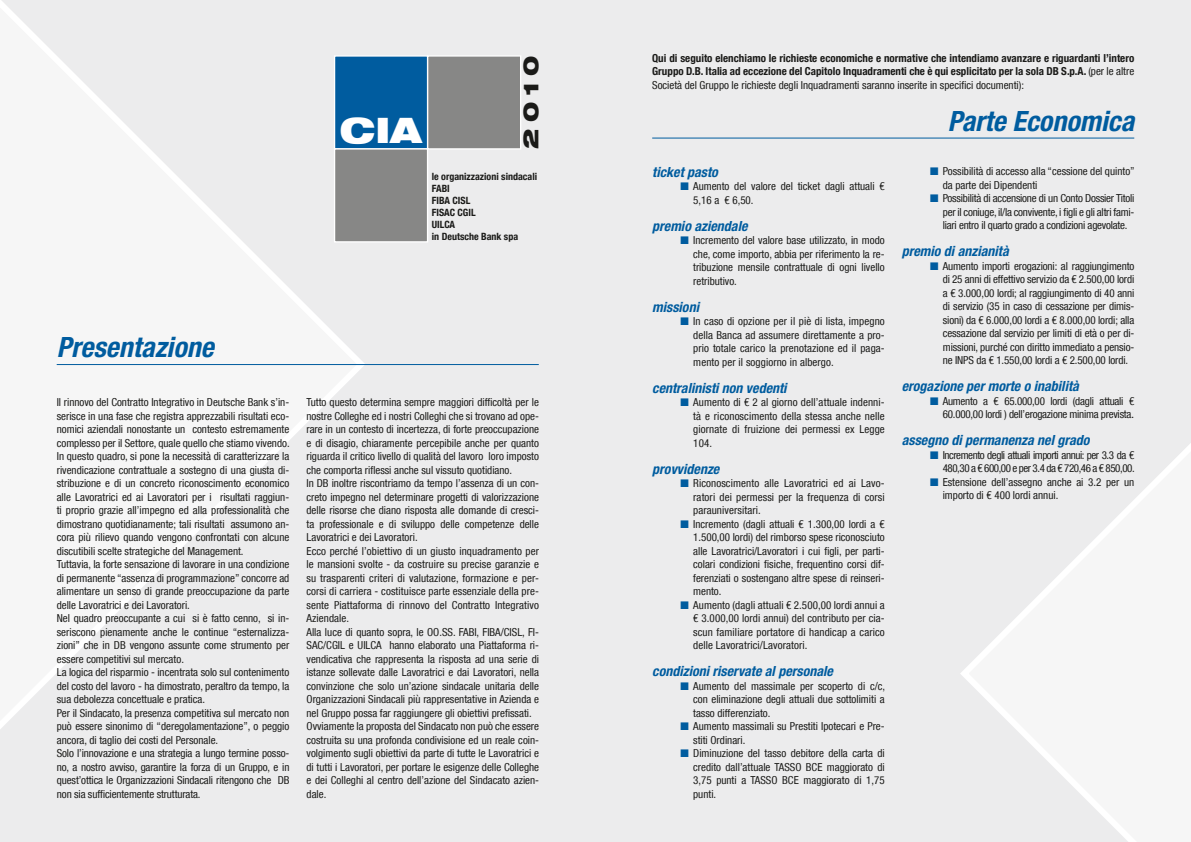
<style>
.page{position:relative;width:1191px;height:842px;background:#ececed}
.page>*{position:absolute;margin:0;border:0;box-sizing:border-box;transform-origin:0 0}
.t1{font:900 expanded 35px "Helvetica Neue LT Com";color:#fff}
.t2{font:italic 700 condensed 28px "Helvetica Neue LT Com";color:#005c9f}
.t3{font:900 expanded 21px "Helvetica Neue LT Com";color:#1a1a18}
.t4{font:italic 700 condensed 14px "Helvetica Neue LT Com";color:#005c9f}
.t5{font:condensed 11px/13.5px "Helvetica Neue LT Com";color:#1a1a18;text-align:justify}
.t6{font:700 condensed 11px/13.5px "Helvetica Neue LT Com";color:#1a1a18;text-align:justify}
.t7{font:condensed 11px/13.5px "Helvetica Neue LT Com";letter-spacing:-.04em;color:#1a1a18;text-align:right}
.t8{font:condensed 11px/13.5px "Helvetica Neue LT Com";letter-spacing:-.02em;color:#1a1a18;text-align:right}
.t9{font:700 condensed 10px/12px "Helvetica Neue LT Com";color:#1a1a18}
.s1{font-weight:400}
.s2{color:#005c9f}
.s3{font-stretch:normal}
</style>
<div class="page">
<hr style="left:652px;top:138px;width:482px;height:1px;background:#005c9f">
<svg style="left:960px;top:443px;width:231px;height:399px"></svg>
<svg style="left:0;top:0;width:370px;height:729px"></svg>
<hr style="left:57px;top:364px;width:482px;height:1px;background:#005c9f">
<div style="left:334px;top:55px;width:94px;height:95px;background:#005c9f;border:1px solid #fff"></div>
<div style="left:334px;top:148px;width:94px;height:95px;background:#878786;border:1px solid #fff"></div>
<div style="left:427px;top:55px;width:94px;height:95px;background:#878786;border:1px solid #fff"></div>
<h2 class="t2" style="left:57px;top:331px;width:159px">Presentazione</h2>
<h1 class="t1" style="left:340px;top:108px;width:83px">CIA</h1>
<h3 class="t3" style="left:517px;top:149px;width:95px;rotate:-90deg">2010</h3>
<p class="t9" style="left:432px;top:170px;width:107px">le organizzazioni sindacali<br>FABI<br>FIBA CISL<br>FISAC CGIL<br>UILCA<br>in Deutsche Bank spa</p>
<p class="t5" style="left:57px;top:395px;width:234px;text-align:left">Il rinnovo del Contratto Integrativo in Deutsche Bank s’in&shy;serisce in una fase che registra apprezzabili risultati eco&shy;nomici aziendali nonostante un contesto estremamente complesso per il Settore, quale quello che stiamo vivendo.<br>In questo quadro, si pone la necessità di caratterizzare la rivendicazione contrattuale a sostegno di una giusta di&shy;stribuzione e di un concreto riconoscimento economico alle Lavoratrici ed ai Lavoratori per i risultati raggiun&shy;ti proprio grazie all’impegno ed alla professionalità che dimostrano quotidianamente; tali risultati assumono an&shy;cora più rilievo quando vengono confrontati con alcune discutibili scelte strategiche del Management.<br>Tuttavia, la forte sensazione di lavorare in una condizione di permanente “assenza di programmazione” concorre ad alimentare un senso di grande preoccupazione da parte delle Lavoratrici e dei Lavoratori.<br>Nel quadro preoccupante a cui si è fatto cenno, si in&shy;seriscono pienamente anche le continue “esternalizza&shy;zioni” che in DB vengono assunte come strumento per essere competitivi sul mercato.<br>La logica del risparmio - incentrata solo sul contenimento del costo del lavoro - ha dimostrato, peraltro da tempo, la sua debolezza concettuale e pratica.<br>Per il Sindacato, la presenza competitiva sul mercato non può essere sinonimo di “deregolamentazione”, o peggio ancora, di taglio dei costi del Personale.<br>Solo l’innovazione e una strategia a lungo termine posso&shy;no, a nostro avviso, garantire la forza di un Gruppo, e in quest’ottica le Organizzazioni Sindacali ritengono che DB non sia sufficientemente strutturata.</p>
<p class="t5" style="left:306px;top:395px;width:234px;text-align:left">Tutto questo determina sempre maggiori difficoltà per le nostre Colleghe ed i nostri Colleghi che si trovano ad ope&shy;rare in un contesto di incertezza, di forte preoccupazione e di disagio, chiaramente percepibile anche per quanto riguarda il critico livello di qualità del lavoro loro imposto che comporta riflessi anche sul vissuto quotidiano.<br>In DB inoltre riscontriamo da tempo l’assenza di un con&shy;creto impegno nel determinare progetti di valorizzazione delle risorse che diano risposta alle domande di cresci&shy;ta professionale e di sviluppo delle competenze delle Lavoratrici e dei Lavoratori.<br>Ecco perché l’obiettivo di un giusto inquadramento per le mansioni svolte - da costruire su precise garanzie e su trasparenti criteri di valutazione, formazione e per&shy;corsi di carriera - costituisce parte essenziale della pre&shy;sente Piattaforma di rinnovo del Contratto Integrativo Aziendale.<br>Alla luce di quanto sopra, le OO.SS. FABI, FIBA/CISL, FI-SAC/CGIL e UILCA hanno elaborato una Piattaforma ri&shy;vendicativa che rappresenta la risposta ad una serie di istanze sollevate dalle Lavoratrici e dai Lavoratori, nella convinzione che solo un’azione sindacale unitaria delle Organizzazioni Sindacali più rappresentative in Azienda e nel Gruppo possa far raggiungere gli obiettivi prefissati.<br>Ovviamente la proposta del Sindacato non può che essere costruita su una profonda condivisione ed un reale coin&shy;volgimento sugli obiettivi da parte di tutte le Lavoratrici e di tutti i Lavoratori, per portare le esigenze delle Colleghe e dei Colleghi al centro dell’azione del Sindacato azien&shy;dale.</p>
<p class="t6" style="left:652px;top:51px;width:483px">Qui di seguito elenchiamo le richieste economiche e normative che intendiamo avanzare e riguardanti l’intero Gruppo D.B. Italia ad eccezione del Capitolo Inquadramenti che è qui esplicitato per la sola DB S.p.A. <span class="s1">(per le altre Società del Gruppo le richieste degli Inquadramenti saranno inserite in specifici documenti):</span></p>
<h2 class="t2" style="left:948px;top:104px;width:188px">Parte Economica</h2>
<p class="t4" style="left:652px;top:164px;width:67px">ticket pasto</p>
<p class="t5" style="left:693px;top:180px;width:193px;text-indent:-13px"><span class="s2">■</span> Aumento del valore del ticket dagli attuali €<br>5,16 a € 6,50.</p>
<p class="t4" style="left:652px;top:218px;width:97px">premio aziendale</p>
<p class="t5" style="left:693px;top:234px;width:193px;text-indent:-13px"><span class="s2">■</span> Incremento del valore base utilizzato, in modo che, come importo, abbia per riferimento la re&shy;tribuzione mensile contrattuale di ogni livello retributivo.</p>
<p class="t4" style="left:652px;top:299px;width:48px">missioni</p>
<p class="t5" style="left:693px;top:315px;width:193px;text-indent:-13px"><span class="s2">■</span> In caso di opzione per il piè di lista, impegno della Banca ad assumere direttamente a pro&shy;prio totale carico la prenotazione ed il paga&shy;mento per il soggiorno in albergo.</p>
<p class="t4" style="left:652px;top:380px;width:136px">centralinisti non vedenti</p>
<p class="t5" style="left:693px;top:396px;width:193px;text-indent:-13px"><span class="s2">■</span> Aumento di € 2 al giorno dell’attuale indenni&shy;tà e riconoscimento della stessa anche nelle giornate di fruizione dei permessi ex Legge 104.</p>
<p class="t4" style="left:652px;top:461px;width:69px">provvidenze</p>
<p class="t5" style="left:693px;top:477px;width:193px;text-indent:-13px"><span class="s2">■</span> Riconoscimento alle Lavoratrici ed ai Lavo&shy;ratori dei permessi per la frequenza di corsi parauniversitari.</p>
<p class="t5" style="left:693px;top:517px;width:193px;text-indent:-13px"><span class="s2">■</span> Incremento (dagli attuali € 1.300,00 lordi a € 1.500,00 lordi) del rimborso spese riconosciuto alle Lavoratrici/Lavoratori i cui figli, per parti&shy;colari condizioni fisiche, frequentino corsi dif&shy;ferenziati o sostengano altre spese di reinseri&shy;mento.</p>
<p class="t5" style="left:693px;top:598px;width:193px;text-indent:-13px"><span class="s2">■</span> Aumento (dagli attuali € 2.500,00 lordi annui a € 3.000,00 lordi annui) del contributo per cia&shy;scun familiare portatore di handicap a carico delle Lavoratrici/Lavoratori.</p>
<p class="t4" style="left:652px;top:663px;width:182px">condizioni riservate al personale</p>
<p class="t5" style="left:693px;top:679px;width:193px;text-indent:-13px"><span class="s2">■</span> Aumento del massimale per scoperto di c/c, con eliminazione degli attuali due sottolimiti a tasso differenziato.</p>
<p class="t5" style="left:693px;top:720px;width:193px;text-indent:-13px"><span class="s2">■</span> Aumento massimali su Prestiti Ipotecari e Pre&shy;stiti Ordinari.</p>
<p class="t5" style="left:693px;top:747px;width:193px;text-indent:-13px"><span class="s2">■</span> Diminuzione del tasso debitore della carta di credito dall’attuale TASSO BCE maggiorato di 3,75 punti a TASSO BCE maggiorato di 1,75 punti.</p>
<p class="t5" style="left:942px;top:164px;width:193px;text-indent:-13px"><span class="s2">■</span> Possibilità di accesso alla “cessione del quinto” da parte dei Dipendenti</p>
<p class="t5" style="left:942px;top:191px;width:193px;text-indent:-13px"><span class="s2">■</span> Possibilità di accensione di un Conto Dossier Titoli per il coniuge, il/la convivente, i figli e gli altri fami&shy;liari entro il quarto grado a condizioni agevolate.</p>
<p class="t4" style="left:901px;top:243px;width:108px">premio di anzianità</p>
<p class="t5" style="left:942px;top:259px;width:193px;text-indent:-13px"><span class="s2">■</span> Aumento importi erogazioni: al raggiungimento di 25 anni di effettivo servizio da € 2.500,00 lordi a € 3.000,00 lordi; al raggiungimento di 40 anni di servizio (35 in caso di cessazione per dimis&shy;sioni) da € 6.000,00 lordi a € 8.000,00 lordi; alla cessazione dal servizio per limiti di età o per di&shy;missioni, purché con diritto immediato a pensio&shy;ne INPS da € 1.550,00 lordi a € 2.500,00 lordi.</p>
<p class="t4" style="left:901px;top:378px;width:179px">erogazione per morte o inabilità</p>
<p class="t8" style="left:930px;top:394px;width:206px"><span class="s2">■</span> Aumento a € 65.000,00 lordi (dagli attuali €<br>60.000,00 lordi ) dell’erogazione minima prevista<span class="s3">.</span></p>
<p class="t4" style="left:901px;top:432px;width:189px">assegno di permanenza nel grado</p>
<p class="t7" style="left:930px;top:448px;width:206px"><span class="s2">■</span> Incremento degli attuali importi annui: per 3.3 da €<br>480,30 a € 600,00 e per 3.4 da € 720,46 a € 850,00.</p>
<p class="t5" style="left:942px;top:475px;width:193px;text-indent:-13px"><span class="s2">■</span> Estensione dell’assegno anche ai 3.2 per un importo di € 400 lordi annui.</p>
</div>
